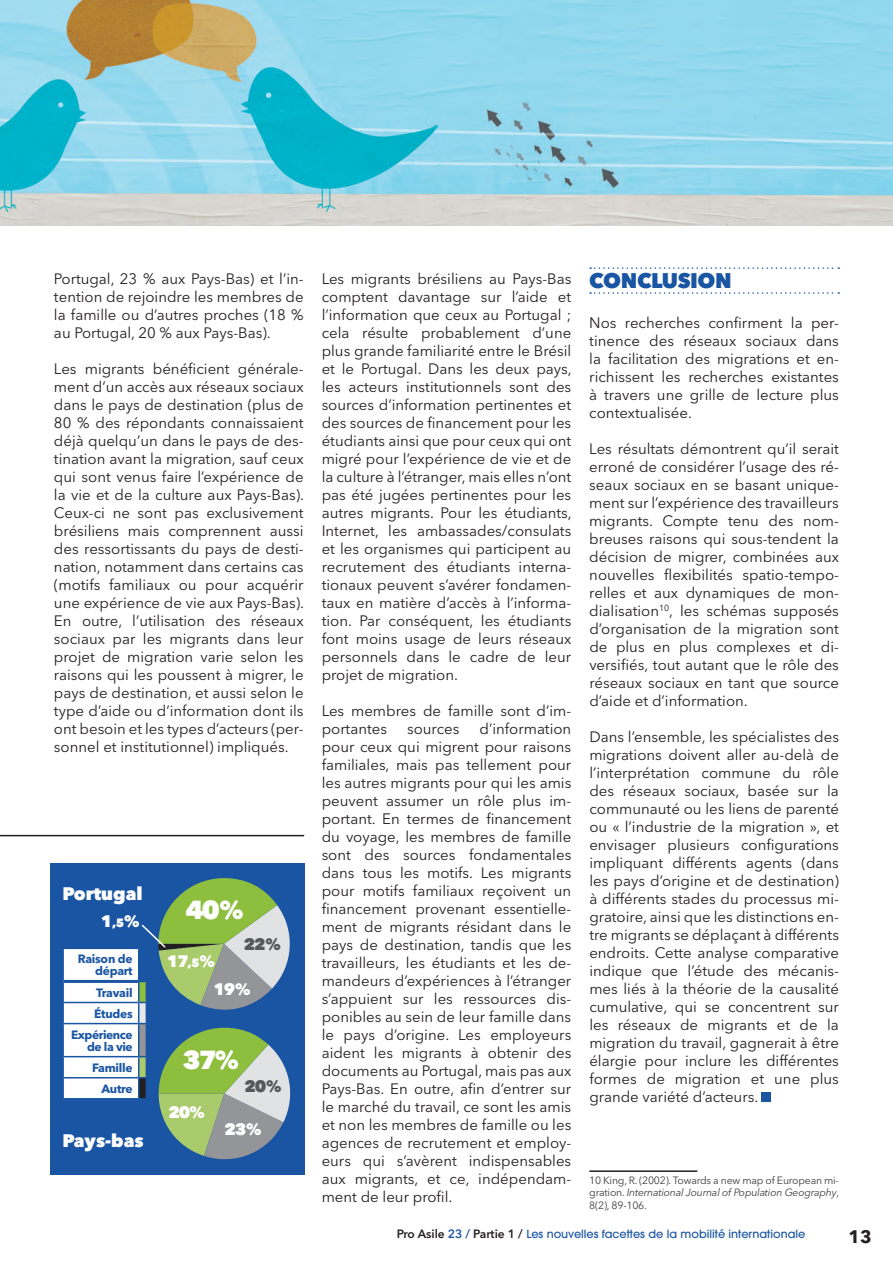
<style>
.page{position:relative;width:893px;height:1263px;background:#fff}
.page>*{position:absolute;margin:0;border:0;box-sizing:border-box;transform-origin:0 0}
.t1{font:800 25.95px "Avenir Next LT Pro";color:#fff}
.t2{font:800 21px "Avenir Next LT Pro";color:#1a55a4}
.t3{font:800 18px "Avenir Next LT Pro";color:#fff}
.t4{font:700 18px "Avenir Next LT Pro";color:#231f20}
.t5{font:800 16.5px "Avenir Next LT Pro";letter-spacing:-.07em;color:#fff}
.t6{font:800 16.5px "Avenir Next LT Pro";color:#57585a}
.t7{font:15px/18px "Avenir Next LT Pro";color:#231f20;text-align:justify}
.t8{font:700 12px/21px "Avenir Next LT Pro";letter-spacing:-.02em;color:#1a55a4;text-align:right}
.t9{font:500 11.25px "ITC Avant Garde Pro";color:#1a55a4}
.t10{font:10.5px/12.6px "Avenir Next LT Pro";letter-spacing:-.02em;color:#3e3e3f;text-align:justify}
.s1{font-size:12px}
.s2{font-style:italic}
.s3{font-family:"Avenir Next LT Pro";font-weight:600;font-size:12px;color:#231f20}
.s4{font-family:"Avenir Next LT Pro";font-weight:600;font-size:12px}
</style>
<div class="page">
<img style="left:0;top:0;width:893px;height:225px">
<div style="left:50px;top:863px;width:254px;height:311px;background:#1a55a4"></div>
<svg style="left:590px;top:267px;width:249px;height:2px"></svg>
<svg style="left:590px;top:292px;width:249px;height:2px"></svg>
<div style="left:762px;top:1092px;width:9px;height:10px;background:#1a55a4"></div>
<hr style="left:589px;top:1170px;width:108px;height:2px;background:#231f20">
<hr style="left:0;top:835px;width:304px;height:1px;background:#231f20">
<svg style="left:63px;top:878px;width:228px;height:282px"></svg>
<p class="t7" style="left:54px;top:269px;width:251px">Portugal, 23 % aux Pays-Bas) et l’in&shy;tention de rejoindre les membres de la famille ou d’autres proches (18 % au Portugal, 20 % aux Pays-Bas).</p>
<p class="t7" style="left:54px;top:359px;width:252px">Les migrants bénéficient générale&shy;ment d’un accès aux réseaux sociaux dans le pays de destination (plus de 80 % des répondants connaissaient déjà quelqu’un dans le pays de des&shy;tination avant la migration, sauf ceux qui sont venus faire l’expérience de la vie et de la culture aux Pays-Bas).<br>Ceux-ci ne sont pas exclusivement brésiliens mais comprennent aussi des ressortissants du pays de desti&shy;nation, notamment dans certains cas (motifs familiaux ou pour acquérir une expérience de vie aux Pays-Bas).<br>En outre, l’utilisation des réseaux sociaux par les migrants dans leur projet de migration varie selon les raisons qui les poussent à migrer, le pays de destination, et aussi selon le type d’aide ou d’information dont ils ont besoin et les types d’acteurs (per&shy;sonnel et institutionnel) impliqués.</p>
<p class="t3" style="left:62px;top:882px;width:82px">Portugal</p>
<p class="t5" style="left:101px;top:911px;width:40px">1<span class="s1">,5</span>%</p>
<p class="t8" style="left:78px;top:953px;width:56px;line-height:12px">Raison de départ</p>
<p class="t8" style="left:71px;top:982px;width:63px">Travail<br>Études<br>Expérience</p>
<p class="t8" style="left:87px;top:1036px;width:47px">de la vie<br>Famille<br>Autre</p>
<p class="t3" style="left:62px;top:1129px;width:83px">Pays-bas</p>
<h1 class="t1" style="left:185px;top:894px;width:60px">40%</h1>
<p class="t5" style="left:167px;top:951px;width:50px">17<span class="s1">,5</span>%</p>
<p class="t6" style="left:244px;top:933px;width:39px">22%</p>
<p class="t5" style="left:213px;top:979px;width:39px">19%</p>
<h1 class="t1" style="left:182px;top:1044px;width:58px">37%</h1>
<p class="t5" style="left:169px;top:1102px;width:38px">20%</p>
<p class="t6" style="left:245px;top:1076px;width:39px">20%</p>
<p class="t5" style="left:224px;top:1119px;width:39px">23%</p>
<p class="t7" style="left:322px;top:269px;width:252px">Les migrants brésiliens au Pays-Bas comptent davantage sur l’aide et l’information que ceux au Portugal ; cela résulte probablement d’une plus grande familiarité entre le Brésil et le Portugal. Dans les deux pays, les acteurs institutionnels sont des sources d’information pertinentes et des sources de financement pour les étudiants ainsi que pour ceux qui ont migré pour l’expérience de vie et de la culture à l’étranger, mais elles n’ont pas été jugées pertinentes pour les autres migrants. Pour les étudiants, Internet, les ambassades/consulats et les organismes qui participent au recrutement des étudiants interna&shy;tionaux peuvent s’avérer fondamen&shy;taux en matière d’accès à l’informa&shy;tion. Par conséquent, les étudiants font moins usage de leurs réseaux personnels dans le cadre de leur projet de migration.</p>
<p class="t7" style="left:322px;top:701px;width:251px">Les membres de famille sont d’im&shy;portantes</p>
<h2 class="t2" style="left:589px;top:268px;width:22px">Conclusion</h2>
<p class="t7" style="left:589px;top:313px;width:251px">Nos recherches confirment la per&shy;tinence des réseaux sociaux dans la facilitation des migrations et en&shy;richissent les recherches existantes à travers une grille de lecture plus contextualisée.</p>
<p class="t7" style="left:589px;top:439px;width:251px">Les résultats démontrent qu’il serait erroné de considérer l’usage des ré&shy;seaux sociaux en se basant unique&shy;ment sur l’expérience des travailleurs migrants. Compte tenu des nom&shy;breuses raisons qui sous-tendent la décision de migrer, combinées aux nouvelles flexibilités spatio-tempo&shy;relles et aux dynamiques de mon&shy;dialisation<sup>10</sup>, les schémas supposés d’organisation de la migration sont de plus en plus complexes et di&shy;versifiés, tout autant que le rôle des réseaux sociaux en tant que source d’aide et d’information.</p>
<p class="t7" style="left:589px;top:727px;width:251px">Dans l’ensemble, les spécialistes des migrations doivent aller au-delà de l’interprétation commune du rôle des réseaux sociaux, basée sur la communauté ou les liens de parenté ou « l’industrie de la migration », et envisager plusieurs configurations impliquant différents agents (dans les pays d’origine et de destination) à différents stades du processus mi&shy;gratoire, ainsi que les distinctions en&shy;tre migrants se déplaçant à différents endroits. Cette analyse comparative indique que l’étude des mécanis&shy;mes liés à la théorie de la causalité cumulative, qui se concentrent sur les réseaux de migrants et de la migration du travail, gagnerait à être élargie pour inclure les différentes formes de migration et une plus grande variété d’acteurs.</p>
<p class="t7" style="left:322px;top:719px;width:251px;text-indent:158px">d’information pour ceux qui migrent pour raisons familiales, mais pas tellement pour les autres migrants pour qui les amis peuvent assumer un rôle plus im&shy;portant. En termes de financement du voyage, les membres de famille sont des sources fondamentales dans tous les motifs. Les migrants pour motifs familiaux reçoivent un financement provenant essentielle&shy;ment de migrants résidant dans le pays de destination, tandis que les travailleurs, les étudiants et les de&shy;mandeurs d’expériences à l’étranger s’appuient sur les ressources dis&shy;ponibles au sein de leur famille dans le pays d’origine. Les employeurs aident les migrants à obtenir des documents au Portugal, mais pas aux Pays-Bas. En outre, afin d’entrer sur le marché du travail, ce sont les amis et non les membres de famille ou les agences de recrutement et employ&shy;eurs qui s’avèrent indispensables aux migrants, et ce, indépendam&shy;ment de leur profil.</p>
<p class="t7" style="left:407px;top:719px;width:54px">sources</p>
<p class="t10" style="left:589px;top:1174px;width:251px">10 King, R. (2002). Towards a new map of European mi&shy;gration. <span class="s2">International Journal of Population Geography</span>, 8(2), 89-106.</p>
<p class="t9" style="left:397px;top:1227px;width:410px"><span class="s3">Pro Asile</span> <span class="s4">23 /</span> <span class="s3">Partie 1 /</span> Les nouvelles facettes de la mobilité internationale</p>
<p class="t4" style="left:848px;top:1225px;width:25px">13</p>
</div>
